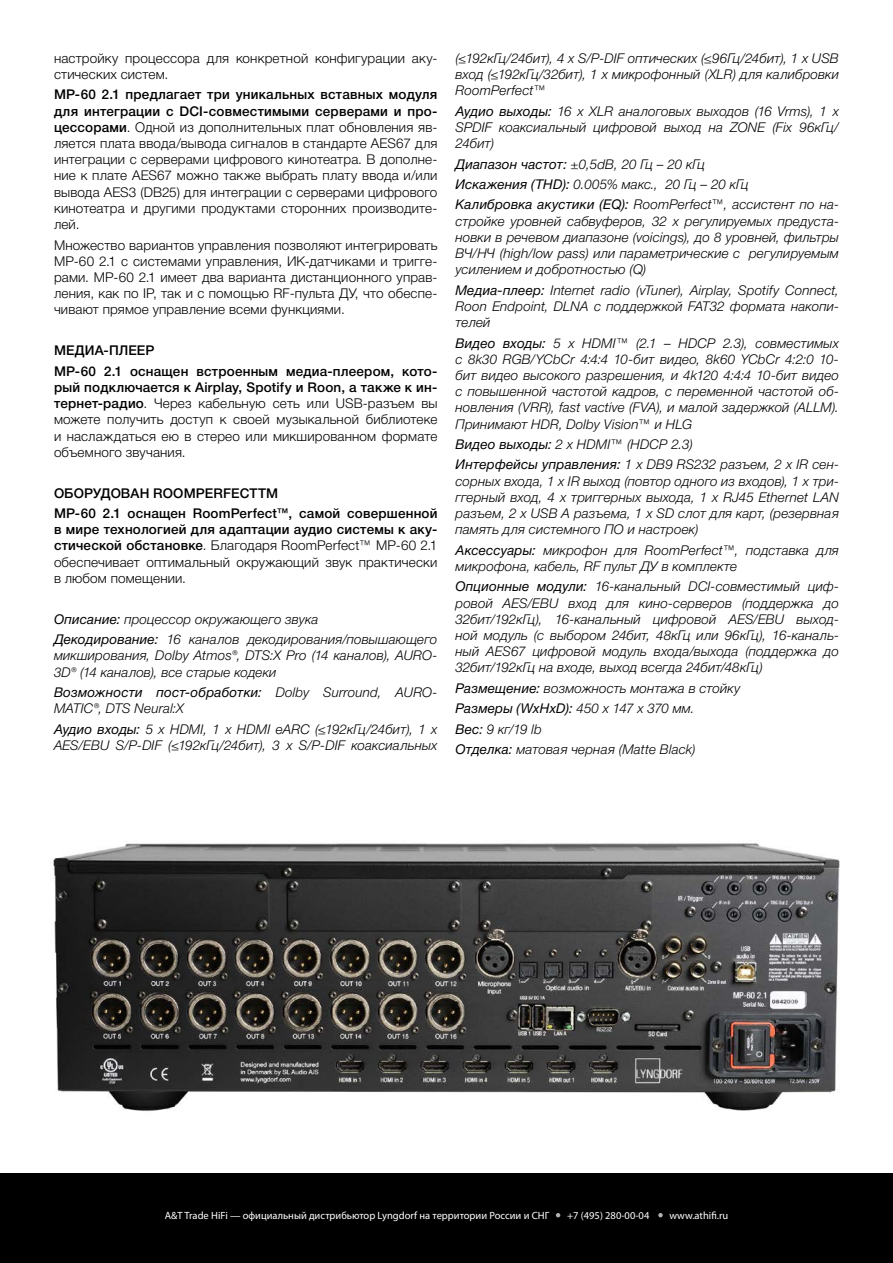
<style>
.page{position:relative;width:893px;height:1263px;background:#fff}
.page>*{position:absolute;margin:0;border:0;box-sizing:border-box;transform-origin:0 0}
.t1{font:italic 300 13.5px/16.2px "Helvetica Neue Cyr";letter-spacing:.01em;color:#000}
.t2{font:300 13.5px/16.2px "Helvetica Neue Cyr";letter-spacing:.015em;color:#000;text-align:justify}
.t3{font:500 13.5px/20.4px "Helvetica Neue Cyr";letter-spacing:.015em;color:#000}
.t4{font:10.5px "Myriad Pro";color:#fff}
.s1{font-weight:500}
.s2{font-weight:400}
</style>
<div class="page">
<div style="left:0;top:1173px;width:893px;height:90px;background:#000"></div>
<svg style="left:556px;top:1213px;width:4px;height:4px"></svg>
<svg style="left:658px;top:1213px;width:5px;height:4px"></svg>
<img style="left:52px;top:843px;width:788px;height:269px">
<p class="t2" style="left:54px;top:50px;width:385px">настройку процессора для конкретной конфигурации аку&shy;стических систем.</p>
<p class="t2" style="left:54px;top:87px;width:385px"><span class="s1">MP-60 2.1 предлагает три уникальных вставных модуля для интеграции с DCI-совместимыми серверами и про&shy;цессорами</span>. Одной из дополнительных плат обновления яв&shy;ляется плата ввода/вывода сигналов в стандарте AES67 для интеграции с серверами цифрового кинотеатра. В дополне&shy;ние к плате AES67 можно также выбрать плату ввода и/или вывода AES3 (DB25) для интеграции с серверами цифрового кинотеатра и другими продуктами сторонних производите&shy;лей.</p>
<p class="t2" style="left:54px;top:237px;width:385px">Множество вариантов управления позволяют интегрировать MP-60 2.1 с системами управления, ИК-датчиками и тригге&shy;рами. MP-60 2.1 имеет два варианта дистанционного управ&shy;ления, как по IP, так и с помощью RF-пульта ДУ, что обеспе&shy;чивают прямое управление всеми функциями.</p>
<p class="t3" style="left:54px;top:340px;width:385px">МЕДИА-ПЛЕЕР<br>MP-60 2.1 оснащен встроенным медиа-плеером, кото-</p>
<p class="t2" style="left:54px;top:379px;width:385px"><span class="s1">рый подключается к Airplay, Spotify и Roon, а также к ин&shy;тернет-радио</span>. Через кабельную сеть или USB-разъем вы можете получить доступ к своей музыкальной библиотеке и наслаждаться ею в стерео или микшированном формате объемного звучания.</p>
<p class="t3" style="left:54px;top:483px;width:385px">ОБОРУДОВАН ROOMPERFECTTM<br>MP-60 2.1 оснащен RoomPerfect™, самой совершенной</p>
<p class="t2" style="left:54px;top:521px;width:385px"><span class="s1">в мире технологией для адаптации аудио системы к аку&shy;стической обстановке</span>. Благодаря RoomPerfect™ MP-60 2.1 обеспечивает оптимальный окружающий звук практически в любом помещении.</p>
<p class="t1" style="left:54px;top:609px;width:385px;line-height:20.4px"><span class="s2">Описание:</span> процессор окружающего звука<br><span class="s2">Декодирование:</span> 16 каналов декодирования/повышающего</p>
<p class="t1" style="left:54px;top:648px;width:385px">микширования, Dolby Atmos®, DTS:X Pro (14 каналов), AURO-<br>3D® (14 каналов), все старые кодеки</p>
<p class="t1" style="left:54px;top:684px;width:385px"><span class="s2">Возможности пост-обработки:</span> Dolby Surround, AURO-<br>MATIC®, DTS Neural:X</p>
<p class="t1" style="left:54px;top:721px;width:385px"><span class="s2">Аудио входы:</span> 5 x HDMI, 1 x HDMI eARC (≤192кГц/24бит), 1 x<br>AES/EBU S/P-DIF (≤192кГц/24бит), 3 x S/P-DIF коаксиальных</p>
<p class="t1" style="left:455px;top:50px;width:385px;text-align:justify">(≤192кГц/24бит), 4 x S/P-DIF оптических (≤96Гц/24бит), 1 x USB вход (≤192кГц/32бит), 1 x микрофонный (XLR) для калибровки RoomPerfect™</p>
<p class="t1" style="left:455px;top:103px;width:385px;text-align:justify"><span class="s2">Аудио выходы:</span> 16 x XLR аналоговых выходов (16 Vrms), 1 x SPDIF коаксиальный цифровой выход на ZONE (Fix 96кГц/ 24бит)</p>
<p class="t1" style="left:455px;top:154px;width:385px;line-height:20.4px"><span class="s2">Диапазон частот:</span> ±0,5dB, 20 Гц – 20 кГц<br><span class="s2">Искажения (THD):</span> 0.005% макс., 20 Гц – 20 кГц<br><span class="s2">Калибровка акустики (EQ):</span> RoomPerfect™, ассистент по на-</p>
<p class="t1" style="left:455px;top:213px;width:385px;text-align:justify">стройке уровней сабвуферов, 32 x регулируемых предуста&shy;новки в речевом диапазоне (voicings), до 8 уровней, фильтры ВЧ/НЧ (high/low pass) или параметрические с регулируемым усилением и добротностью (Q)</p>
<p class="t1" style="left:455px;top:282px;width:385px;text-align:justify"><span class="s2">Медиа-плеер:</span> Internet radio (vTuner), Airplay, Spotify Connect, Roon Endpoint, DLNA с поддержкой FAT32 формата накопи&shy;телей</p>
<p class="t1" style="left:455px;top:335px;width:385px;text-align:justify"><span class="s2">Видео входы:</span> 5 x HDMI™ (2.1 – HDCP 2.3), совместимых с 8k30 RGB/YCbCr 4:4:4 10-бит видео, 8k60 YCbCr 4:2:0 10- бит видео высокого разрешения, и 4k120 4:4:4 10-бит видео с повышенной частотой кадров, с переменной частотой об&shy;новления (VRR), fast vactive (FVA), и малой задержкой (ALLM).<br>Принимают HDR, Dolby Vision™ и HLG</p>
<p class="t1" style="left:455px;top:434px;width:385px;line-height:20.4px"><span class="s2">Видео выходы:</span> 2 x HDMI™ (HDCP 2.3)<br><span class="s2">Интерфейсы управления:</span> 1 x DB9 RS232 разъем, 2 x IR сен-</p>
<p class="t1" style="left:455px;top:473px;width:385px;text-align:justify">сорных входа, 1 x IR выход (повтор одного из входов), 1 x три&shy;ггерный вход, 4 x триггерных выхода, 1 x RJ45 Ethernet LAN разъем, 2 x USB A разъема, 1 x SD слот для карт, (резервная память для системного ПО и настроек)</p>
<p class="t1" style="left:455px;top:542px;width:385px"><span class="s2">Аксессуары:</span> микрофон для RoomPerfect™, подставка для микрофона, кабель, RF пульт ДУ в комплекте</p>
<p class="t1" style="left:455px;top:579px;width:385px;text-align:justify"><span class="s2">Опционные модули:</span> 16-канальный DCI-совместимый циф&shy;ровой AES/EBU вход для кино-серверов (поддержка до 32бит/192кГц), 16-канальный цифровой AES/EBU выход&shy;ной модуль (с выбором 24бит, 48кГц или 96кГц), 16-каналь&shy;ный AES67 цифровой модуль входа/выхода (поддержка до 32бит/192кГц на входе, выход всегда 24бит/48кГц)</p>
<p class="t1" style="left:455px;top:678px;width:286px;line-height:20.4px"><span class="s2">Размещение:</span> возможность монтажа в стойку<br><span class="s2">Размеры (WxHxD):</span> 450 x 147 x 370 мм.<br><span class="s2">Вес:</span> 9 кг/19 lb<br><span class="s2">Отделка:</span> матовая черная (Matte Black)</p>
<p class="t4" style="left:165px;top:1208px;width:386px">A&amp;T Trade HiFi — официальный дистрибьютор Lyngdorf на территории России и СНГ</p>
<p class="t4" style="left:567px;top:1208px;width:84px">+7 (495) 280-00-04</p>
<p class="t4" style="left:669px;top:1208px;width:60px">www.athifi.ru</p>
</div>
